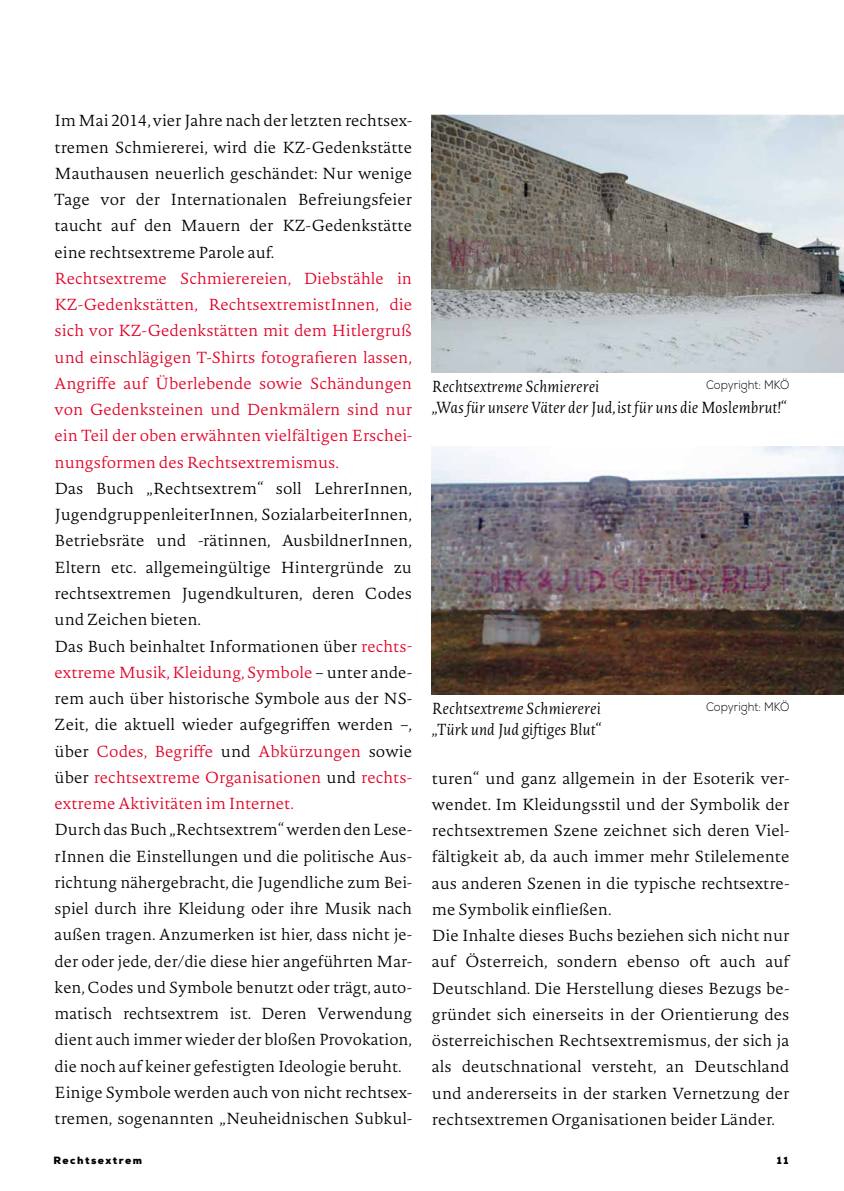
<style>
.page{position:relative;width:844px;height:1191px;background:#fff}
.page>*{position:absolute;margin:0;border:0;box-sizing:border-box;transform-origin:0 0}
.t1{font:200 15.75px/26.2px "Novel Pro";color:#000}
.t2{font:200 15.75px/26.2px "Novel Pro";color:#e20026;text-align:justify}
.t3{font:italic 200 15.75px/21px "Novel Pro";color:#000}
.t4{font:300 12.25px "Nexa";color:#000;scale:.93 1}
.t5{font:900 10.5px "Nexa";letter-spacing:.14em;color:#000}
.s1{color:#e20026}
</style>
<div class="page">
<img style="left:432px;top:114px;width:411px;height:258px">
<img style="left:432px;top:446px;width:411px;height:248px">
<p class="t1" style="left:55px;top:107px;width:359px;text-align:justify">Im Mai 2014, vier Jahre nach der letzten rechtsex&shy;tremen Schmiererei, wird die KZ-Gedenkstätte Mauthausen neuerlich geschändet: Nur wenige Tage vor der Internationalen Befreiungsfeier taucht auf den Mauern der KZ-Gedenkstätte eine rechtsextreme Parole auf.</p>
<p class="t2" style="left:55px;top:265px;width:359px">Rechtsextreme Schmierereien, Diebstähle in KZ-Gedenkstätten, RechtsextremistInnen, die sich vor KZ-Gedenkstätten mit dem Hitlergruß und einschlägigen T-Shirts fotografieren lassen, Angriffe auf Überlebende sowie Schändungen von Gedenksteinen und Denkmälern sind nur ein Teil der oben erwähnten vielfältigen Erschei&shy;nungsformen des Rechtsextremismus.</p>
<p class="t1" style="left:55px;top:474px;width:359px">Das Buch „Rechtsextrem“ soll LehrerInnen, JugendgruppenleiterInnen, SozialarbeiterInnen, Betriebsräte und -rätinnen, AusbildnerInnen, Eltern etc. allgemeingültige Hintergründe zu rechtsextremen Jugendkulturen, deren Codes und Zeichen bieten.<br>Das Buch beinhaltet Informationen über <span class="s1">rechts&shy;extreme Musik, Kleidung, Symbole</span> – unter ande&shy;rem auch über historische Symbole aus der NS-Zeit, die aktuell wieder aufgegriffen werden –, über <span class="s1">Codes, Begriffe</span> und <span class="s1">Abkürzungen</span> sowie über <span class="s1">rechtsextreme Organisationen</span> und <span class="s1">rechts&shy;extreme Aktivitäten im Internet.</span></p>
<p class="t1" style="left:55px;top:816px;width:359px">Durch das Buch „Rechtsextrem“ werden den Lese&shy;rInnen die Einstellungen und die politische Aus&shy;richtung nähergebracht, die Jugendliche zum Bei&shy;spiel durch ihre Kleidung oder ihre Musik nach außen tragen. Anzumerken ist hier, dass nicht je&shy;der oder jede, der/die diese hier angeführten Mar&shy;ken, Codes und Symbole benutzt oder trägt, auto&shy;matisch rechtsextrem ist. Deren Verwendung dient auch immer wieder der bloßen Provokation, die noch auf keiner gefestigten Ideologie beruht.<br>Einige Symbole werden auch von nicht rechtsex&shy;tremen, sogenannten „Neuheidnischen Subkul-</p>
<p class="t4" style="left:705px;top:377px;width:91px">Copyright: MKÖ</p>
<p class="t3" style="left:432px;top:375px;width:356px">Rechtsextreme Schmiererei<br>„Was für unsere Väter der Jud, ist für uns die Moslembrut!“</p>
<p class="t3" style="left:432px;top:697px;width:171px">Rechtsextreme Schmiererei „Türk und Jud giftiges Blut“</p>
<p class="t4" style="left:705px;top:700px;width:91px">Copyright: MKÖ</p>
<p class="t1" style="left:432px;top:764px;width:359px">turen“ und ganz allgemein in der Esoterik ver&shy;wendet. Im Kleidungsstil und der Symbolik der rechtsextremen Szene zeichnet sich deren Viel&shy;fältigkeit ab, da auch immer mehr Stilelemente aus anderen Szenen in die typische rechtsextre&shy;me Symbolik einfließen.<br>Die Inhalte dieses Buchs beziehen sich nicht nur auf Österreich, sondern ebenso oft auch auf Deutschland. Die Herstellung dieses Bezugs be&shy;gründet sich einerseits in der Orientierung des österreichischen Rechtsextremismus, der sich ja als deutschnational versteht, an Deutschland und andererseits in der starken Vernetzung der rechtsextremen Organisationen beider Länder.</p>
<p class="t5" style="left:54px;top:1153px;width:90px">Rechtsextrem</p>
<p class="t5" style="left:776px;top:1153px;width:13px">11</p>
</div>
